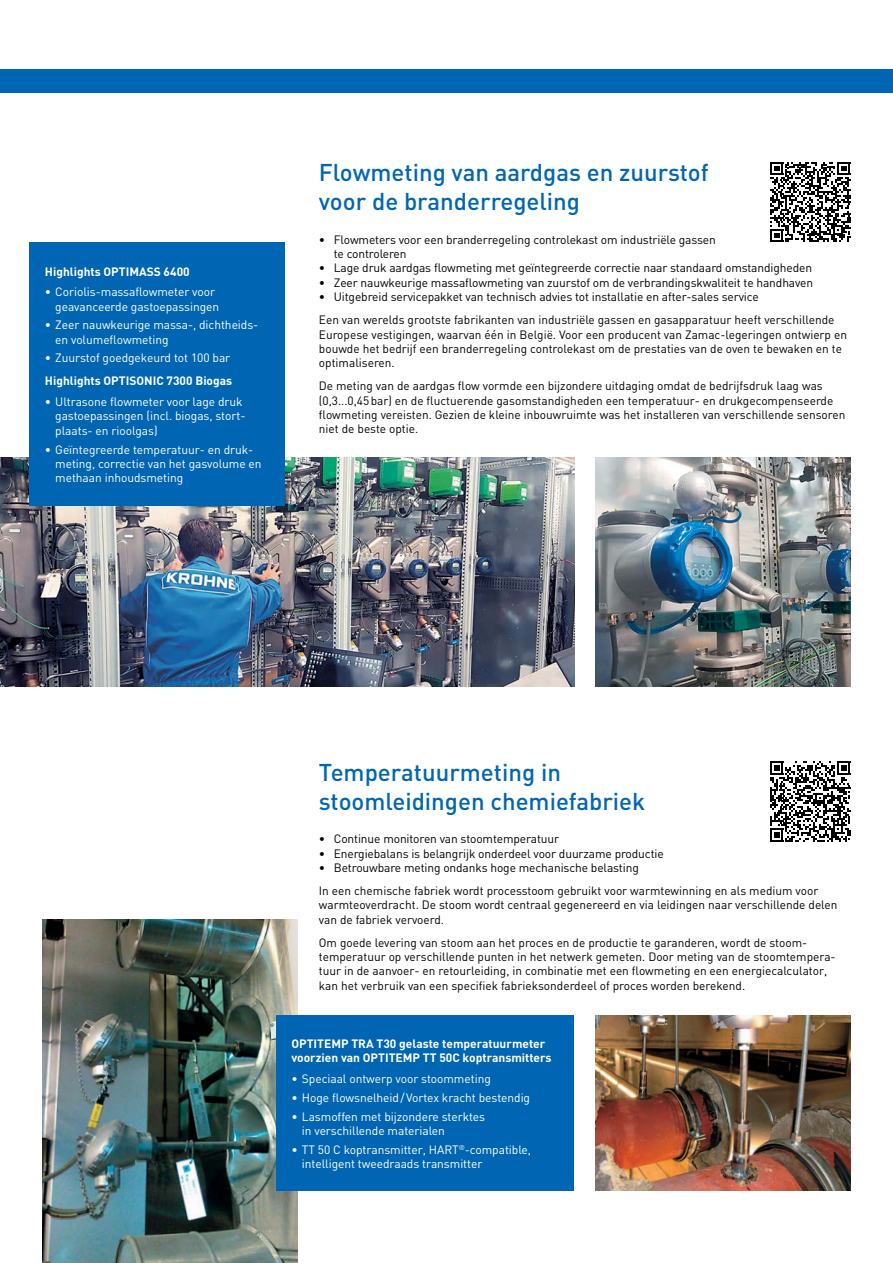
<style>
.page{position:relative;width:893px;height:1263px;background:#fff}
.page>*{position:absolute;margin:0;border:0;box-sizing:border-box;transform-origin:0 0}
.t1{font:500 24px/28.8px "DIN";color:#0066b3}
.t2{font:12px/14.4px "DIN";color:#000}
.t3{font:12px/14.4px "DIN";letter-spacing:-.005em;color:#fff}
.t4{font:700 12px/14.4px "DIN";color:#fff}
</style>
<div class="page">
<img style="left:43px;top:919px;width:255px;height:344px">
<img style="left:0;top:457px;width:574px;height:230px">
<div style="left:0;top:69px;width:893px;height:24px;background:#0066b3"></div>
<div style="left:30px;top:242px;width:255px;height:263px;background:#0066b3"></div>
<div style="left:276px;top:1015px;width:298px;height:176px;background:#0066b3"></div>
<img style="left:595px;top:1015px;width:255px;height:176px">
<img style="left:595px;top:457px;width:255px;height:229px">
<svg style="left:770px;top:761px;width:80px;height:81px"></svg>
<svg style="left:770px;top:162px;width:80px;height:80px"></svg>
<p class="t4" style="left:45px;top:263px;width:146px">Highlights OPTIMASS 6400</p>
<p class="t3" style="left:55px;top:284px;width:166px;text-indent:-10px">• Coriolis-massaflowmeter voor geavanceerde gastoepassingen</p>
<p class="t3" style="left:55px;top:318px;width:205px;text-indent:-11px">• Zeer nauwkeurige massa-, dichtheids&shy;en volumeflowmeting</p>
<p class="t3" style="left:45px;top:351px;width:187px">• Zuurstof goedgekeurd tot 100 bar</p>
<p class="t4" style="left:45px;top:373px;width:189px">Highlights OPTISONIC 7300 Biogas</p>
<p class="t3" style="left:55px;top:394px;width:192px;text-indent:-11px">• Ultrasone flowmeter voor lage druk gastoepassingen (incl. biogas, stort&shy;plaats- en rioolgas)</p>
<p class="t3" style="left:55px;top:442px;width:208px;text-indent:-11px">• Geïntegreerde temperatuur- en druk&shy;meting, correctie van het gasvolume en methaan inhoudsmeting</p>
<h1 class="t1" style="left:319px;top:158px;width:391px">Flowmeting van aardgas en zuurstof voor de branderregeling</h1>
<p class="t2" style="left:334px;top:232px;width:384px;text-indent:-15px">• Flowmeters voor een branderregeling controlekast om industriële gassen te controleren</p>
<p class="t2" style="left:319px;top:261px;width:495px">• Lage druk aardgas flowmeting met geïntegreerde correctie naar standaard omstandigheden</p>
<p class="t2" style="left:319px;top:275px;width:496px">• Zeer nauwkeurige massaflowmeting van zuurstof om de verbrandingskwaliteit te handhaven</p>
<p class="t2" style="left:319px;top:285px;width:517px;line-height:23px">• Uitgebreid servicepakket van technisch advies tot installatie en after-sales service<br>Een van werelds grootste fabrikanten van industriële gassen en gasapparatuur heeft verschillende</p>
<p class="t2" style="left:319px;top:327px;width:530px">Europese vestigingen, waarvan één in België. Voor een producent van Zamac-legeringen ontwierp en bouwde het bedrijf een branderregeling controlekast om de prestaties van de oven te bewaken en te optimaliseren.</p>
<p class="t2" style="left:319px;top:378px;width:528px">De meting van de aardgas flow vormde een bijzondere uitdaging omdat de bedrijfsdruk laag was (0,3...0,45bar) en de fluctuerende gasomstandigheden een temperatuur- en drukgecompenseerde flowmeting vereisten. Gezien de kleine inbouwruimte was het installeren van verschillende sensoren niet de beste optie.</p>
<h1 class="t1" style="left:319px;top:757px;width:328px">Temperatuurmeting in stoomleidingen chemiefabriek</h1>
<p class="t2" style="left:319px;top:831px;width:242px">• Continue monitoren van stoomtemperatuur</p>
<p class="t2" style="left:319px;top:846px;width:346px">• Energiebalans is belangrijk onderdeel voor duurzame productie</p>
<p class="t2" style="left:319px;top:856px;width:501px;line-height:23px">• Betrouwbare meting ondanks hoge mechanische belasting<br>In een chemische fabriek wordt processtoom gebruikt voor warmtewinning en als medium voor</p>
<p class="t2" style="left:319px;top:897px;width:520px">warmteoverdracht. De stoom wordt centraal gegenereerd en via leidingen naar verschillende delen van de fabriek vervoerd.</p>
<p class="t2" style="left:319px;top:935px;width:518px">Om goede levering van stoom aan het proces en de productie te garanderen, wordt de stoom&shy;temperatuur op verschillende punten in het netwerk gemeten. Door meting van de stoomtempera&shy;tuur in de aanvoer- en retourleiding, in combinatie met een flowmeting en een energiecalculator, kan het verbruik van een specifiek fabrieksonderdeel of proces worden berekend.</p>
<p class="t4" style="left:291px;top:1036px;width:261px">OPTITEMP TRA T30 gelaste temperatuurmeter voorzien van OPTITEMP TT 50C koptransmitters</p>
<p class="t3" style="left:291px;top:1071px;width:201px">• Speciaal ontwerp voor stoommeting</p>
<p class="t3" style="left:291px;top:1090px;width:240px">• Hoge flowsnelheid/Vortex kracht bestendig</p>
<p class="t3" style="left:302px;top:1109px;width:185px;text-indent:-10px">• Lasmoffen met bijzondere sterktes in verschillende materialen</p>
<p class="t3" style="left:302px;top:1142px;width:231px;text-indent:-10px">• TT 50 C koptransmitter, HART<sup>®</sup>-compatible, intelligent tweedraads transmitter</p>
</div>
